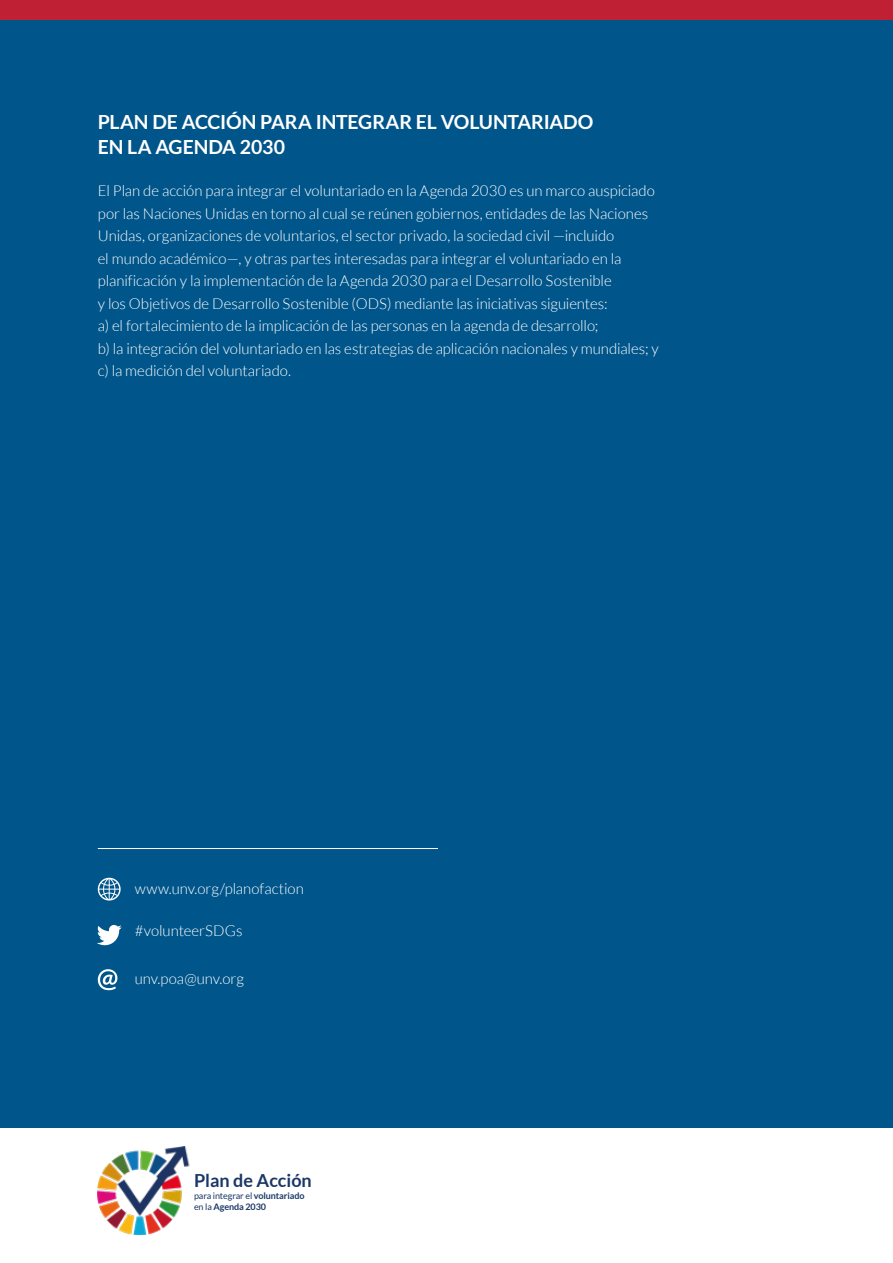
<style>
.page{position:relative;width:893px;height:1263px;background:#fff}
.page>*{position:absolute;margin:0;border:0;box-sizing:border-box;transform-origin:0 0}
.t1{font:700 19.5px/25.5px "Lato";letter-spacing:-.01em;color:#fff}
.t2{font:700 18px "Lato";color:#1b3766}
.t3{font:300 15px/22.5px "Lato";letter-spacing:-.005em;color:#fff}
.t4{font:700 9px/10.8px "Lato";letter-spacing:-.01em;color:#1b3766}
.s1{font-weight:400}
</style>
<div class="page">
<div style="left:0;top:0;width:893px;height:1127px;background:#00558a"></div>
<svg style="left:98px;top:969px;width:19px;height:21px"></svg>
<svg style="left:98px;top:878px;width:23px;height:22px"></svg>
<svg style="left:97px;top:924px;width:25px;height:21px"></svg>
<hr style="left:98px;top:848px;width:340px;height:1px;background:#fff">
<div style="left:0;top:0;width:893px;height:19px;background:#c02034"></div>
<img style="left:98px;top:1147px;width:92px;height:87px">
<h1 class="t1" style="left:98px;top:109px;width:497px">PLAN DE ACCIÓN PARA INTEGRAR EL VOLUNTARIADO<br>EN LA AGENDA 2030</h1>
<p class="t3" style="left:98px;top:180px;width:562px">El Plan de acción para integrar el voluntariado en la Agenda 2030 es un marco auspiciado por las Naciones Unidas en torno al cual se reúnen gobiernos, entidades de las Naciones Unidas, organizaciones de voluntarios, el sector privado, la sociedad civil —incluido<br>el mundo académico—, y otras partes interesadas para integrar el voluntariado en la planificación y la implementación de la Agenda 2030 para el Desarrollo Sostenible<br>y los Objetivos de Desarrollo Sostenible (ODS) mediante las iniciativas siguientes:<br>a) el fortalecimiento de la implicación de las personas en la agenda de desarrollo;<br>b) la integración del voluntariado en las estrategias de aplicación nacionales y mundiales; y c) la medición del voluntariado.</p>
<p class="t3" style="left:135px;top:877px;width:171px">www.unv.org/planofaction</p>
<p class="t3" style="left:135px;top:919px;width:109px">#volunteerSDGs</p>
<p class="t3" style="left:135px;top:967px;width:111px">unv.poa@unv.org</p>
<p class="t2" style="left:194px;top:1170px;width:119px">Plan de Acción</p>
<p class="t4" style="left:194px;top:1190px;width:112px"><span class="s1">para integrar el</span> voluntariado <span class="s1">en la</span> Agenda 2030</p>
</div>
